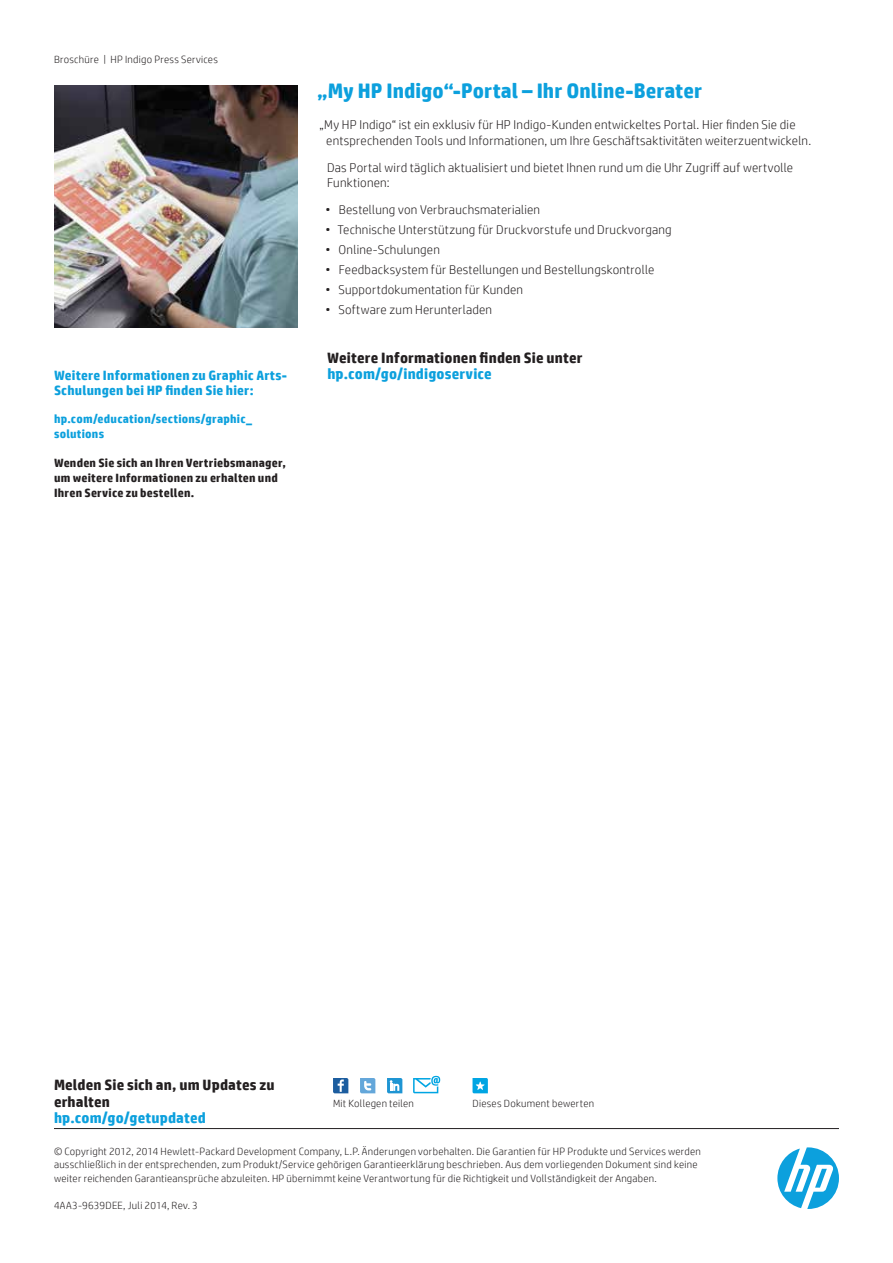
<style>
.page{position:relative;width:893px;height:1263px;background:#fff}
.page>*{position:absolute;margin:0;border:0;box-sizing:border-box;transform-origin:0 0}
.t1{font:700 21px "HP Simplified";letter-spacing:.005em;color:#0ca0dd}
.t2{font:700 15px/16.5px "HP Simplified";letter-spacing:.01em;color:#231f20}
.t3{font:700 15px "HP Simplified";letter-spacing:.01em;color:#0ca0dd}
.t4{font:700 13.5px/15px "HP Simplified";letter-spacing:.015em;color:#0ca0dd}
.t5{font:300 12.75px/15.8px "HP Simplified";letter-spacing:.02em;color:#231f20}
.t6{font:700 12px/15px "HP Simplified";letter-spacing:.02em;color:#231f20}
.t7{font:700 12px/15px "HP Simplified";letter-spacing:.02em;color:#0ca0dd}
.t8{font:300 10.5px/13.5px "HP Simplified";letter-spacing:.025em;color:#231f20}
</style>
<div class="page">
<svg style="left:473px;top:1078px;width:15px;height:15px"></svg>
<svg style="left:333px;top:1078px;width:15px;height:15px"></svg>
<svg style="left:360px;top:1078px;width:15px;height:15px"></svg>
<svg style="left:387px;top:1078px;width:15px;height:15px"></svg>
<svg style="left:413px;top:1076px;width:27px;height:17px"></svg>
<svg style="left:777px;top:1147px;width:62px;height:62px"></svg>
<hr style="left:54px;top:1128px;width:785px;height:1px;background:#231f20">
<img style="left:54px;top:85px;width:244px;height:243px">
<p class="t8" style="left:54px;top:52px;width:165px">Broschüre | HP Indigo Press Services</p>
<p class="t4" style="left:54px;top:367px;width:235px">Weitere Informationen zu Graphic Arts-<br>Schulungen bei HP finden Sie hier:</p>
<p class="t7" style="left:54px;top:412px;width:200px">hp.com/education/sections/graphic_ solutions</p>
<p class="t6" style="left:54px;top:455px;width:233px">Wenden Sie sich an Ihren Vertriebsmanager, um weitere Informationen zu erhalten und<br>Ihren Service zu bestellen.</p>
<h1 class="t1" style="left:317px;top:76px;width:386px">„My HP Indigo“-Portal – Ihr Online-Berater</h1>
<p class="t5" style="left:326px;top:117px;width:487px;text-indent:-7px">„My HP Indigo“ ist ein exklusiv für HP Indigo-Kunden entwickeltes Portal. Hier finden Sie die entsprechenden Tools und Informationen, um Ihre Geschäftsaktivitäten weiterzuentwickeln.</p>
<p class="t5" style="left:327px;top:159px;width:467px">Das Portal wird täglich aktualisiert und bietet Ihnen rund um die Uhr Zugriff auf wertvolle<br>Funktionen:</p>
<p class="t5" style="left:326px;top:201px;width:216px">• Bestellung von Verbrauchsmaterialien</p>
<p class="t5" style="left:326px;top:221px;width:348px">• Technische Unterstützung für Druckvorstufe und Druckvorgang</p>
<p class="t5" style="left:326px;top:241px;width:116px">• Online-Schulungen</p>
<p class="t5" style="left:326px;top:261px;width:330px">• Feedbacksystem für Bestellungen und Bestellungskontrolle</p>
<p class="t5" style="left:326px;top:281px;width:199px">• Supportdokumentation für Kunden</p>
<p class="t5" style="left:326px;top:301px;width:168px">• Software zum Herunterladen</p>
<p class="t2" style="left:327px;top:349px;width:257px">Weitere Informationen finden Sie unter</p>
<p class="t3" style="left:327px;top:364px;width:166px">hp.com/go/indigoservice</p>
<p class="t2" style="left:54px;top:1077px;width:222px">Melden Sie sich an, um Updates zu erhalten</p>
<p class="t3" style="left:54px;top:1108px;width:153px">hp.com/go/getupdated</p>
<p class="t8" style="left:54px;top:1144px;width:648px">© Copyright 2012, 2014 Hewlett-Packard Development Company, L.P. Änderungen vorbehalten. Die Garantien für HP Produkte und Services werden ausschließlich in der entsprechenden, zum Produkt/Service gehörigen Garantieerklärung beschrieben. Aus dem vorliegenden Dokument sind keine weiter reichenden Garantieansprüche abzuleiten. HP übernimmt keine Verantwortung für die Richtigkeit und Vollständigkeit der Angaben.</p>
<p class="t8" style="left:54px;top:1198px;width:145px">4AA3-9639DEE, Juli 2014, Rev. 3</p>
<p class="t8" style="left:333px;top:1096px;width:82px">Mit Kollegen teilen</p>
<p class="t8" style="left:472px;top:1096px;width:123px">Dieses Dokument bewerten</p>
</div>
